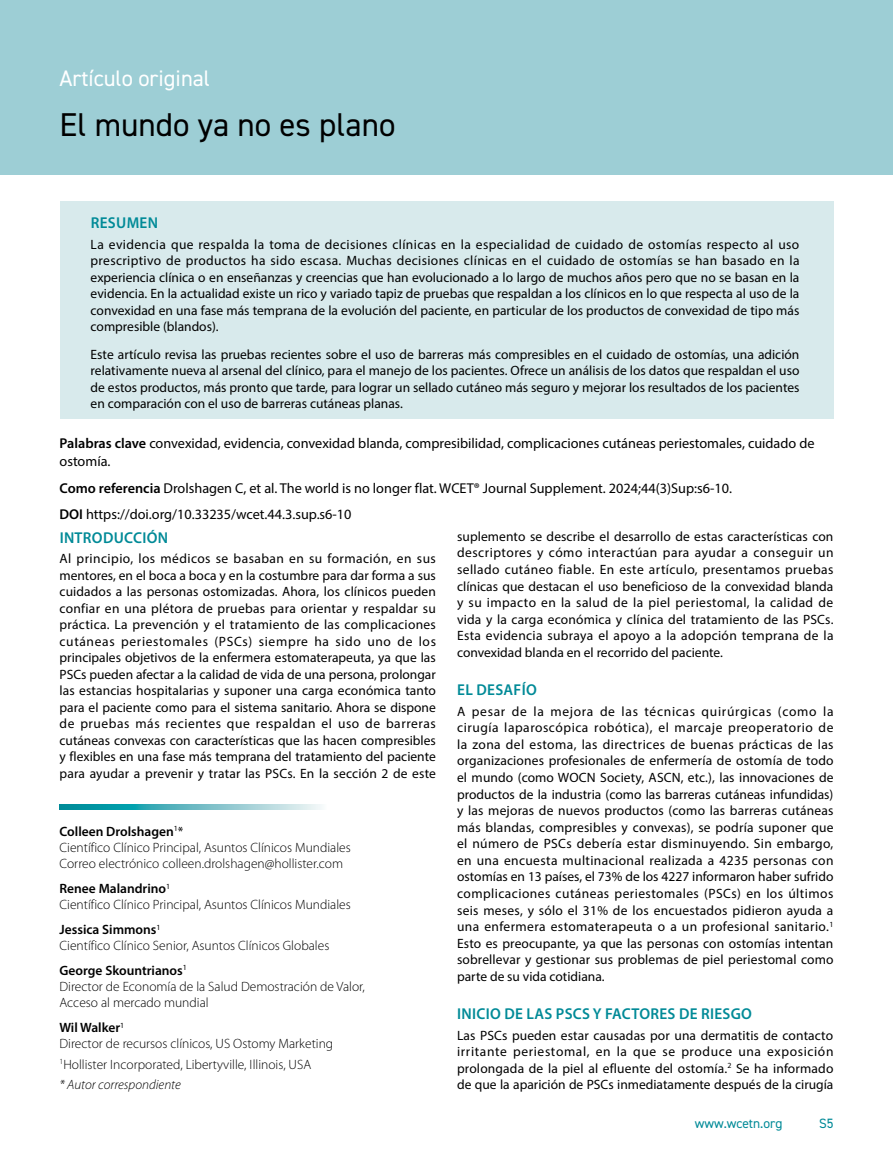
<style>
.page{position:relative;width:893px;height:1149px;background:#fff}
.page>*{position:absolute;margin:0;border:0;box-sizing:border-box;transform-origin:0 0}
.t1{font:33px "DIN2014";color:#000}
.t2{font:22.5px "DIN2014";color:#fff}
.t3{font:600 15.75px "Myriad Pro";letter-spacing:.02em;color:#008a97}
.t4{font:14.25px/18px "Myriad Pro";color:#000}
.t5{font:13.5px/16.5px "Myriad Pro";color:#000;text-align:justify}
.t6{font:300 13.5px/16.2px "Myriad Pro";color:#000}
.t7{font:13.5px "DIN2014";color:#008a97}
.s1{font-weight:600}
.s2{font-weight:400}
.s3{font-style:italic}
</style>
<div class="page">
<div style="left:0;top:0;width:893px;height:174px;background:#9dced5"></div>
<div style="left:60px;top:201px;width:773px;height:217px;background:#d8eaec"></div>
<svg style="left:60px;top:804px;width:262px;height:4px"></svg>
<h2 class="t2" style="left:60px;top:64px;width:152px">Artículo original</h2>
<h1 class="t1" style="left:60px;top:104px;width:337px">El mundo ya no es plano</h1>
<p class="t3" style="left:91px;top:213px;width:69px">RESUMEN</p>
<p class="t5" style="left:91px;top:236px;width:710px">La evidencia que respalda la toma de decisiones clínicas en la especialidad de cuidado de ostomías respecto al uso prescriptivo de productos ha sido escasa. Muchas decisiones clínicas en el cuidado de ostomías se han basado en la experiencia clínica o en enseñanzas y creencias que han evolucionado a lo largo de muchos años pero que no se basan en la evidencia. En la actualidad existe un rico y variado tapiz de pruebas que respaldan a los clínicos en lo que respecta al uso de la convexidad en una fase más temprana de la evolución del paciente, en particular de los productos de convexidad de tipo más compresible (blandos).</p>
<p class="t5" style="left:91px;top:345px;width:710px">Este artículo revisa las pruebas recientes sobre el uso de barreras más compresibles en el cuidado de ostomías, una adición relativamente nueva al arsenal del clínico, para el manejo de los pacientes. Ofrece un análisis de los datos que respaldan el uso de estos productos, más pronto que tarde, para lograr un sellado cutáneo más seguro y mejorar los resultados de los pacientes en comparación con el uso de barreras cutáneas planas.</p>
<p class="t4" style="left:60px;top:434px;width:756px"><span class="s1">Palabras clave</span> convexidad, evidencia, convexidad blanda, compresibilidad, complicaciones cutáneas periestomales, cuidado de ostomía.</p>
<p class="t4" style="left:60px;top:474px;width:674px;line-height:26.5px"><span class="s1">Como referencia</span> Drolshagen C, et al. The world is no longer flat. WCET® Journal Supplement. 2024;44(3)Sup:s6-10.<br><span class="s1">DOI</span> https://doi.org/10.33235/wcet.44.3.sup.s6-10</p>
<p class="t3" style="left:60px;top:527px;width:110px">INTRODUCCIÓN</p>
<p class="t5" style="left:60px;top:550px;width:378px">Al principio, los médicos se basaban en su formación, en sus mentores, en el boca a boca y en la costumbre para dar forma a sus cuidados a las personas ostomizadas. Ahora, los clínicos pueden confiar en una plétora de pruebas para orientar y respaldar su práctica. La prevención y el tratamiento de las complicaciones cutáneas periestomales (PSCs) siempre ha sido uno de los principales objetivos de la enfermera estomaterapeuta, ya que las PSCs pueden afectar a la calidad de vida de una persona, prolongar las estancias hospitalarias y suponer una carga económica tanto para el paciente como para el sistema sanitario. Ahora se dispone de pruebas más recientes que respaldan el uso de barreras cutáneas convexas con características que las hacen compresibles y flexibles en una fase más temprana del tratamiento del paciente para ayudar a prevenir y tratar las PSCs. En la sección 2 de este</p>
<p class="t5" style="left:457px;top:527px;width:378px">suplemento se describe el desarrollo de estas características con descriptores y cómo interactúan para ayudar a conseguir un sellado cutáneo fiable. En este artículo, presentamos pruebas clínicas que destacan el uso beneficioso de la convexidad blanda y su impacto en la salud de la piel periestomal, la calidad de vida y la carga económica y clínica del tratamiento de las PSCs.<br>Esta evidencia subraya el apoyo a la adopción temprana de la convexidad blanda en el recorrido del paciente.</p>
<p class="t3" style="left:457px;top:679px;width:81px">EL DESAFÍO</p>
<p class="t5" style="left:457px;top:702px;width:378px">A pesar de la mejora de las técnicas quirúrgicas (como la cirugía laparoscópica robótica), el marcaje preoperatorio de la zona del estoma, las directrices de buenas prácticas de las organizaciones profesionales de enfermería de ostomía de todo el mundo (como WOCN Society, ASCN, etc.), las innovaciones de productos de la industria (como las barreras cutáneas infundidas) y las mejoras de nuevos productos (como las barreras cutáneas más blandas, compresibles y convexas), se podría suponer que el número de PSCs debería estar disminuyendo. Sin embargo, en una encuesta multinacional realizada a 4235 personas con ostomías en 13 países, el 73% de los 4227 informaron haber sufrido complicaciones cutáneas periestomales (PSCs) en los últimos seis meses, y sólo el 31% de los encuestados pidieron ayuda a una enfermera estomaterapeuta o a un profesional sanitario.<sup>1<br></sup>Esto es preocupante, ya que las personas con ostomías intentan sobrellevar y gestionar sus problemas de piel periestomal como parte de su vida cotidiana.</p>
<p class="t3" style="left:457px;top:1003px;width:296px">INICIO DE LAS PSCS Y FACTORES DE RIESGO</p>
<p class="t5" style="left:457px;top:1026px;width:378px">Las PSCs pueden estar causadas por una dermatitis de contacto irritante periestomal, en la que se produce una exposición prolongada de la piel al efluente del ostomía.<sup>2</sup> Se ha informado de que la aparición de PSCs inmediatamente después de la cirugía</p>
<p class="t6" style="left:60px;top:822px;width:293px"><span class="s1">Colleen Drolshagen</span><sup>1</sup><span class="s2">*<br></span>Científico Clínico Principal, Asuntos Clínicos Mundiales<br>Correo electrónico colleen.drolshagen@hollister.com</p>
<p class="t6" style="left:60px;top:880px;width:293px"><span class="s1">Renee Malandrino</span><sup>1<br></sup>Científico Clínico Principal, Asuntos Clínicos Mundiales</p>
<p class="t6" style="left:60px;top:921px;width:271px"><span class="s1">Jessica Simmons</span><sup>1<br></sup>Científico Clínico Senior, Asuntos Clínicos Globales</p>
<p class="t6" style="left:60px;top:961px;width:307px"><span class="s1">George Skountrianos</span><sup>1<br></sup>Director de Economía de la Salud Demostración de Valor,<br>Acceso al mercado mundial</p>
<p class="t6" style="left:60px;top:1019px;width:275px"><span class="s1">Wil Walker</span><sup>1<br></sup>Director de recursos clínicos, US Ostomy Marketing</p>
<p class="t6" style="left:60px;top:1053px;width:253px;line-height:20.4px"><sup>1</sup>Hollister Incorporated, Libertyville, Illinois, USA <span class="s3">* Autor correspondiente</span></p>
<p class="t7" style="left:695px;top:1114px;width:89px">www.wcetn.org</p>
<p class="t7" style="left:819px;top:1114px;width:16px">S5</p>
</div>
